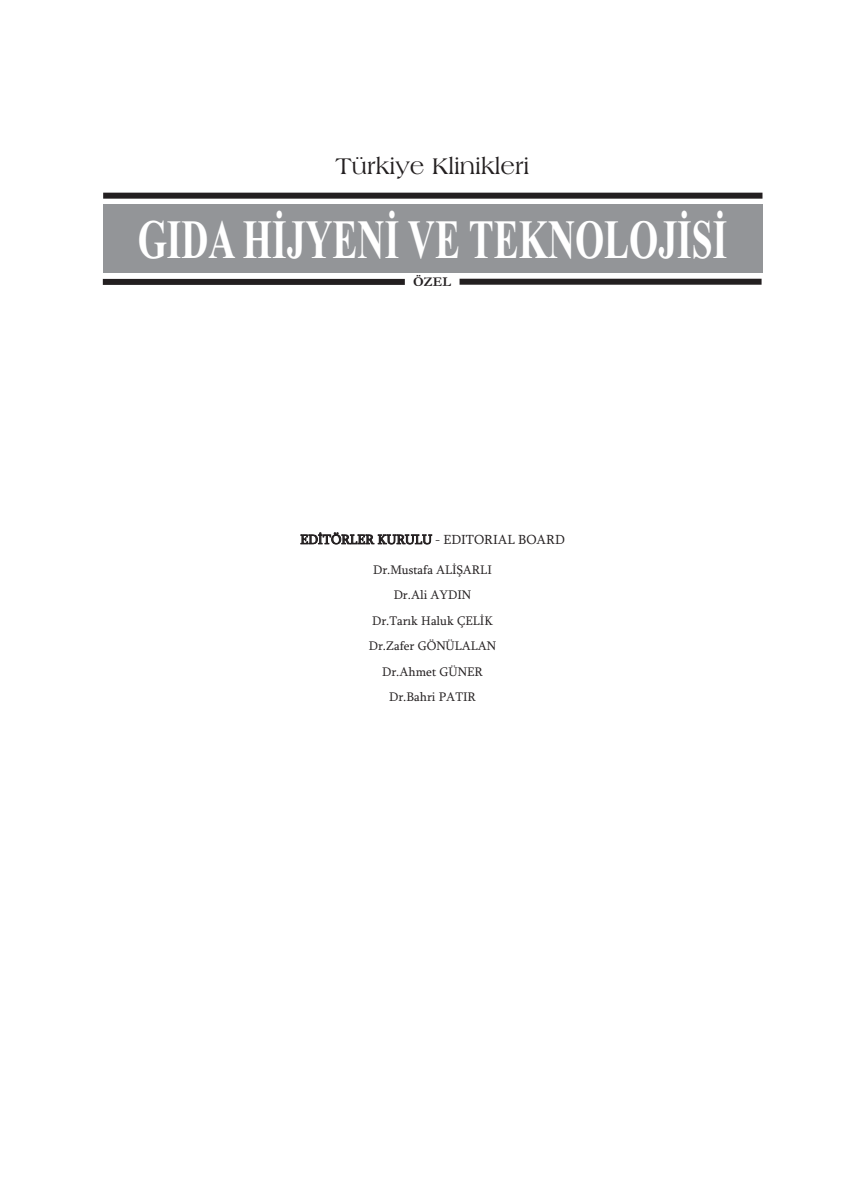
<style>
.page{position:relative;width:865px;height:1197px;background:#fff}
.page>*{position:absolute;margin:0;border:0;box-sizing:border-box;transform-origin:0 0}
.t1{font:700 55.35px "Times New Roman";color:#fff;scale:.68 1}
.t2{font:24px "Americana BT Roman";color:#231f20}
.t3{font:13.5px "Sylfaen";color:#231f20}
.t4{font:700 13.5px "Garamond";color:#231f20}
.t5{font:12.75px/25.5px "Sylfaen";color:#231f20;text-align:center}
</style>
<div class="page">
<div style="left:103px;top:204px;width:659px;height:68px;background:#939598"></div>
<div style="left:103px;top:193px;width:659px;height:6px;background:#231f20"></div>
<div style="left:103px;top:279px;width:302px;height:6px;background:#231f20"></div>
<div style="left:459px;top:279px;width:302px;height:6px;background:#231f20"></div>
<h2 class="t2" style="left:335px;top:152px;width:195px">Türkiye Klinikleri</h2>
<h1 class="t1" style="left:138px;top:207px;width:868px">GIDA HİJYENİ VE TEKNOLOJİSİ</h1>
<p class="t4" style="left:413px;top:274px;width:39px">ÖZEL</p>
<p class="t3" style="left:300px;top:531px;width:266px">EDİTÖRLER KURULU - EDITORIAL BOARD</p>
<p class="t5" style="left:369px;top:556px;width:129px">Dr.Mustafa ALİŞARLI<br>Dr.Ali AYDIN<br>Dr.Tarık Haluk ÇELİK<br>Dr.Zafer GÖNÜLALAN<br>Dr.Ahmet GÜNER<br>Dr.Bahri PATIR</p>
</div>
